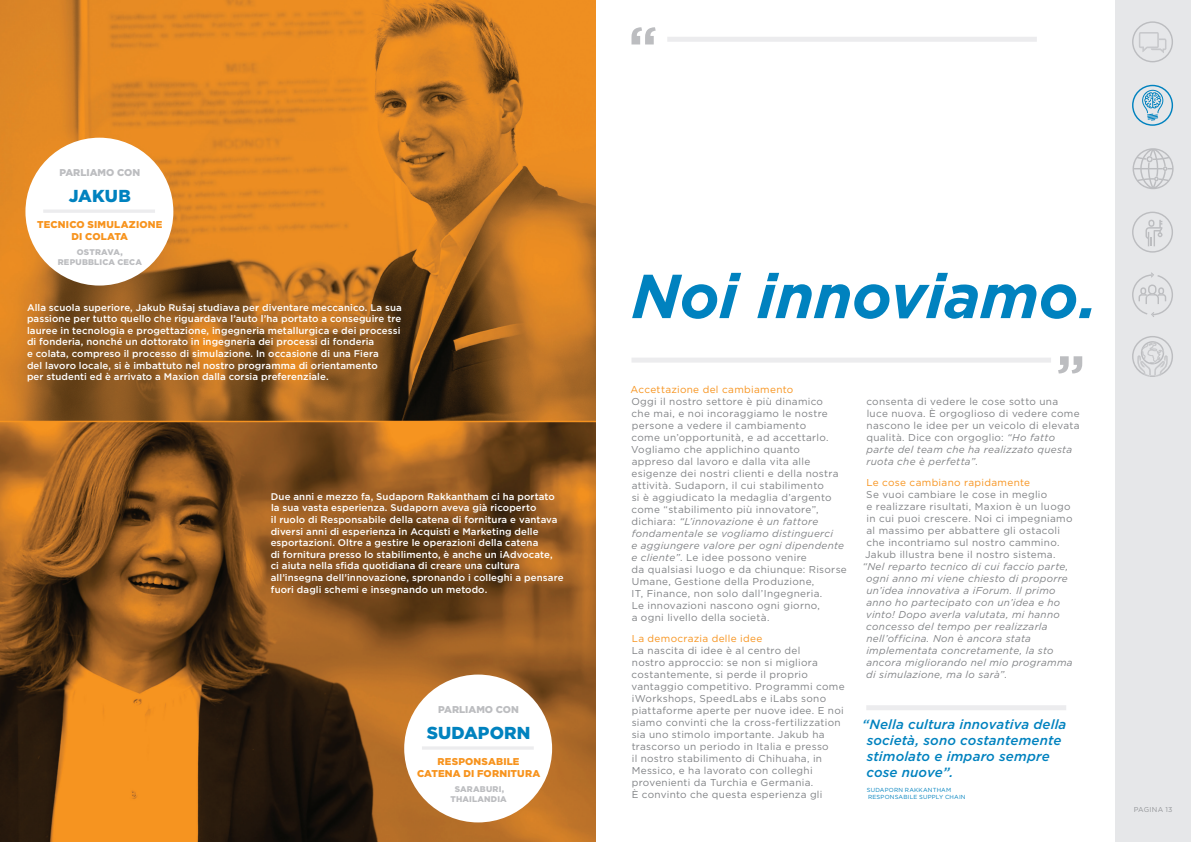
<style>
.page{position:relative;width:1191px;height:842px;background:#fff}
.page>*{position:absolute;margin:0;border:0;box-sizing:border-box;transform-origin:0 0}
.t1{font:italic 700 62px "Gotham";letter-spacing:-.01em;color:#0082bf}
.t2{font:900 17.3px "Gotham";letter-spacing:.005em;color:#0082bf}
.t3{font:italic 500 13.4px/16px "Gotham";letter-spacing:.005em;color:#0082bf}
.t4{font:10px/12px "Gotham";letter-spacing:.03em;color:#808285}
.t5{font:italic 10px/12px "Gotham";letter-spacing:.03em;color:#808285}
.t6{font:10px "Gotham";letter-spacing:.03em;color:#f7931d}
.t7{font:900 9.9px/11.9px "Gotham";letter-spacing:.015em;color:#f7931d;text-align:center}
.t8{font:900 9.9px "Gotham";color:#bcbdc0}
.t9{font:500 9.7px/11.6px "Gotham";letter-spacing:.01em;color:#fff}
.t10{font:900 8.2px/9.9px "Gotham";letter-spacing:.02em;color:#bcbdc0;text-align:center}
.t11{font:7px "Gotham";letter-spacing:.03em;color:#939598}
.t12{font:5.8px/7px "Gotham";letter-spacing:.035em;color:#0082bf}
.s1{font-style:italic}
</style>
<div class="page">
<img style="left:0;top:0;width:596px;height:842px">
<div style="left:1115px;top:0;width:76px;height:842px;background:#e6e7e9"></div>
<svg style="left:631px;top:27px;width:24px;height:17px"></svg>
<svg style="left:1058px;top:356px;width:24px;height:17px"></svg>
<div style="left:631px;top:358px;width:420px;height:5px;background:#ececee"></div>
<div style="left:667px;top:37px;width:369px;height:5px;background:#ececee"></div>
<svg style="left:1132px;top:21px;width:41px;height:41px"></svg>
<svg style="left:1132px;top:85px;width:41px;height:41px"></svg>
<svg style="left:1132px;top:148px;width:41px;height:41px"></svg>
<svg style="left:1132px;top:212px;width:41px;height:41px"></svg>
<svg style="left:1132px;top:272px;width:41px;height:45px"></svg>
<svg style="left:1132px;top:336px;width:41px;height:41px"></svg>
<div style="left:25px;top:138px;width:148px;height:148px;background:#fff;border-radius:50%"></div>
<hr style="left:43px;top:209px;width:112px;height:4px;background:#ececee">
<div style="left:404px;top:674px;width:148px;height:148px;background:#fff;border-radius:50%"></div>
<hr style="left:422px;top:746px;width:112px;height:4px;background:#ececee">
<div style="left:866px;top:705px;width:200px;height:5px;background:#ececee"></div>
<p class="t8" style="left:59px;top:166px;width:82px">PARLIAMO CON</p>
<h2 class="t2" style="left:69px;top:184px;width:63px">JAKUB</h2>
<p class="t7" style="left:37px;top:219px;width:127px">TECNICO SIMULAZIONE<br>DI COLATA</p>
<p class="t10" style="left:58px;top:247px;width:86px">OSTRAVA,<br>REPUBBLICA CECA</p>
<p class="t9" style="left:27px;top:301px;width:376px">Alla scuola superiore, Jakub Rušaj studiava per diventare meccanico. La sua passione per tutto quello che riguardava l’auto l’ha portato a conseguire tre lauree in tecnologia e progettazione, ingegneria metallurgica e dei processi di fonderia, nonché un dottorato in ingegneria dei processi di fonderia<br>e colata, compreso il processo di simulazione. In occasione di una Fiera<br>del lavoro locale, si è imbattuto nel nostro programma di orientamento<br>per studenti ed è arrivato a Maxion dalla corsia preferenziale.</p>
<p class="t9" style="left:271px;top:490px;width:294px">Due anni e mezzo fa, Sudaporn Rakkantham ci ha portato la sua vasta esperienza. Sudaporn aveva già ricoperto<br>il ruolo di Responsabile della catena di fornitura e vantava diversi anni di esperienza in Acquisti e Marketing delle esportazioni. Oltre a gestire le operazioni della catena<br>di fornitura presso lo stabilimento, è anche un iAdvocate,<br>ci aiuta nella sfida quotidiana di creare una cultura all’insegna dell’innovazione, spronando i colleghi a pensare fuori dagli schemi e insegnando un metodo.</p>
<p class="t8" style="left:438px;top:703px;width:82px">PARLIAMO CON</p>
<h2 class="t2" style="left:427px;top:721px;width:105px">SUDAPORN</h2>
<p class="t7" style="left:417px;top:756px;width:125px">RESPONSABILE<br>CATENA DI FORNITURA</p>
<p class="t10" style="left:450px;top:784px;width:58px">SARABURI,<br>THAILANDIA</p>
<h1 class="t1" style="left:631px;top:255px;width:468px">Noi innoviamo.</h1>
<p class="t6" style="left:630px;top:383px;width:164px">Accettazione del cambiamento</p>
<p class="t4" style="left:631px;top:395px;width:217px">Oggi il nostro settore è più dinamico<br>che mai, e noi incoraggiamo le nostre persone a vedere il cambiamento<br>come un’opportunità, e ad accettarlo.<br>Vogliamo che applichino quanto<br>appreso dal lavoro e dalla vita alle esigenze dei nostri clienti e della nostra attività. Sudaporn, il cui stabilimento<br>si è aggiudicato la medaglia d’argento come “stabilimento più innovatore”, dichiara: <span class="s1">“L’innovazione è un fattore fondamentale se vogliamo distinguerci<br>e aggiungere valore per ogni dipendente e cliente”</span>. Le idee possono venire<br>da qualsiasi luogo e da chiunque: Risorse Umane, Gestione della Produzione,<br>IT, Finance, non solo dall’Ingegneria.<br>Le innovazioni nascono ogni giorno,<br>a ogni livello della società.</p>
<p class="t6" style="left:631px;top:632px;width:132px">La democrazia delle idee</p>
<p class="t4" style="left:631px;top:644px;width:215px">La nascita di idee è al centro del<br>nostro approccio: se non si migliora costantemente, si perde il proprio vantaggio competitivo. Programmi come iWorkshops, SpeedLabs e iLabs sono piattaforme aperte per nuove idee. E noi siamo convinti che la cross-fertilizzation sia uno stimolo importante. Jakub ha trascorso un periodo in Italia e presso<br>il nostro stabilimento di Chihuaha, in Messico, e ha lavorato con colleghi provenienti da Turchia e Germania.<br>È convinto che questa esperienza gli</p>
<p class="t4" style="left:866px;top:395px;width:215px">consenta di vedere le cose sotto una luce nuova. È orgoglioso di vedere come nascono le idee per un veicolo di elevata qualità. Dice con orgoglio: <span class="s1">“Ho fatto parte del team che ha realizzato questa ruota che è perfetta”.</span></p>
<p class="t6" style="left:866px;top:476px;width:165px">Le cose cambiano rapidamente</p>
<p class="t4" style="left:865px;top:488px;width:209px">Se vuoi cambiare le cose in meglio<br>e realizzare risultati, Maxion è un luogo in cui puoi crescere. Noi ci impegniamo al massimo per abbattere gli ostacoli che incontriamo sul nostro cammino.<br>Jakub illustra bene il nostro sistema.</p>
<p class="t5" style="left:866px;top:560px;width:208px;text-indent:-4px">“Nel reparto tecnico di cui faccio parte, ogni anno mi viene chiesto di proporre un’idea innovativa a iForum. Il primo anno ho partecipato con un’idea e ho vinto! Dopo averla valutata, mi hanno concesso del tempo per realizzarla nell’officina. Non è ancora stata implementata concretamente, la sto ancora migliorando nel mio programma di simulazione, ma lo sarà”.</p>
<h3 class="t3" style="left:866px;top:716px;width:201px;text-indent:-4px">“Nella cultura innovativa della società, sono costantemente stimolato e imparo sempre cose nuove”.</h3>
<p class="t12" style="left:866px;top:786px;width:100px">SUDAPORN RAKKANTHAM<br>RESPONSABILE SUPPLY CHAIN</p>
<p class="t11" style="left:1133px;top:805px;width:40px">PAGINA 13</p>
</div>
